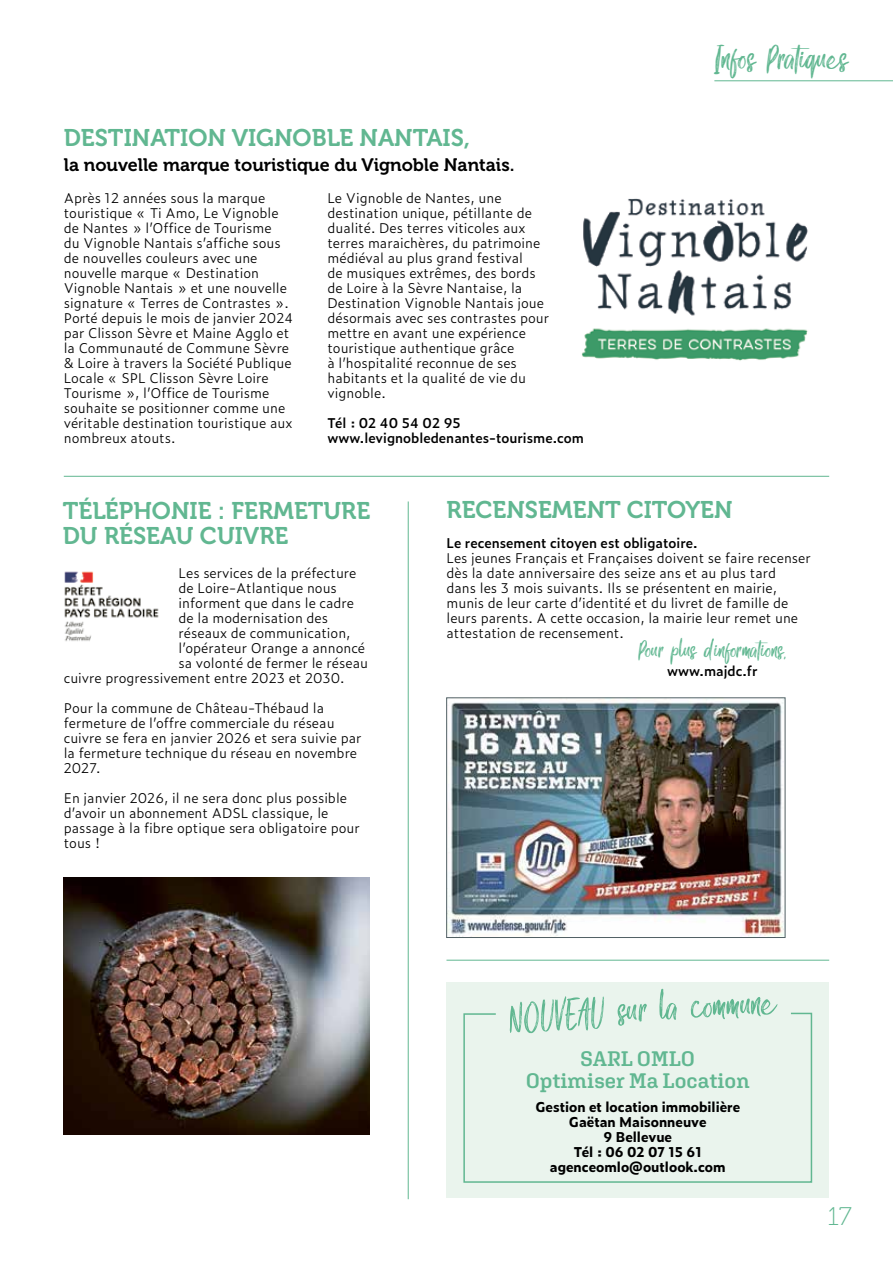
<style>
.page{position:relative;width:893px;height:1263px;background:#fff}
.page>*{position:absolute;margin:0;border:0;box-sizing:border-box;transform-origin:0 0}
.t1{font:51.3px "Gook Kitt";color:#61b791}
.t2{font:45px "Gook Kitt";color:#61b791}
.t3{font:31.65px "Gook Kitt";letter-spacing:.01em;color:#61b791}
.t4{font:25.5px "Museo 100";color:#61b791}
.t5{font:24px/24px "Museo 700";color:#61b791}
.t6{font:600 21px/22.5px "Aglet Slab";color:#61b791;text-align:center}
.t7{font:18px "Museo 700";color:#000}
.t8{font:300 13.5px/15px "Zeitung Pro";color:#000}
.t9{font:600 13.5px/15px "Zeitung Pro";color:#000}
.t10{font:700 13.5px/15px "Zeitung Pro";color:#000;text-align:center}
</style>
<div class="page">
<img style="left:582px;top:198px;width:226px;height:163px">
<img style="left:64px;top:571px;width:95px;height:71px">
<img style="left:64px;top:878px;width:306px;height:256px">
<img style="left:448px;top:700px;width:335px;height:236px">
<div style="left:446px;top:698px;width:339px;height:240px;border:1px solid #516064"></div>
<hr style="left:64px;top:476px;width:765px;height:1px;background:#61b791">
<hr style="left:446px;top:960px;width:383px;height:1px;background:#61b791">
<hr style="left:408px;top:501px;width:1px;height:698px;background:#61b791">
<div style="left:446px;top:983px;width:383px;height:215px;background:#eaf4ed"></div>
<svg style="left:463px;top:1012px;width:350px;height:171px"></svg>
<hr style="left:714px;top:80px;width:179px;height:1px;background:#61b791">
<h3 class="t5" style="left:64px;top:126px;width:408px">DESTINATION VIGNOBLE NANTAIS,</h3>
<h3 class="t7" style="left:64px;top:155px;width:452px">la nouvelle marque touristique du Vignoble Nantais.</h3>
<p class="t8" style="left:64px;top:190px;width:231px">Après 12 années sous la marque touristique « Ti Amo, Le Vignoble de Nantes » l’Office de Tourisme<br>du Vignoble Nantais s’affiche sous de nouvelles couleurs avec une nouvelle marque « Destination<br>Vignoble Nantais » et une nouvelle signature « Terres de Contrastes ».<br>Porté depuis le mois de janvier 2024 par Clisson Sèvre et Maine Agglo et la Communauté de Commune Sèvre &amp; Loire à travers la Société Publique<br>Locale « SPL Clisson Sèvre Loire<br>Tourisme », l’Office de Tourisme souhaite se positionner comme une véritable destination touristique aux nombreux atouts.</p>
<p class="t8" style="left:327px;top:190px;width:223px">Le Vignoble de Nantes, une destination unique, pétillante de dualité. Des terres viticoles aux terres maraichères, du patrimoine médiéval au plus grand festival<br>de musiques extrêmes, des bords de Loire à la Sèvre Nantaise, la<br>Destination Vignoble Nantais joue désormais avec ses contrastes pour mettre en avant une expérience touristique authentique grâce<br>à l’hospitalité reconnue de ses habitants et la qualité de vie du vignoble.</p>
<p class="t9" style="left:327px;top:414px;width:258px">Tél : 02 40 54 02 95 www.levignobledenantes-tourisme.com</p>
<h2 class="t2" style="left:713px;top:41px;width:135px">Infos Pratiques</h2>
<h3 class="t5" style="left:63px;top:499px;width:309px">TÉLÉPHONIE : FERMETURE<br>DU RÉSEAU CUIVRE</h3>
<p class="t8" style="left:179px;top:565px;width:179px">Les services de la préfecture</p>
<p class="t8" style="left:179px;top:580px;width:160px">de Loire-Atlantique nous</p>
<p class="t8" style="left:179px;top:595px;width:177px">informent que dans le cadre</p>
<p class="t8" style="left:179px;top:610px;width:151px">de la modernisation des</p>
<p class="t8" style="left:179px;top:625px;width:174px">réseaux de communication,</p>
<p class="t8" style="left:179px;top:640px;width:188px">l’opérateur Orange a annoncé</p>
<p class="t8" style="left:179px;top:655px;width:191px">sa volonté de fermer le réseau</p>
<p class="t8" style="left:64px;top:670px;width:282px">cuivre progressivement entre 2023 et 2030.</p>
<p class="t8" style="left:64px;top:700px;width:299px">Pour la commune de Château-Thébaud la fermeture de l’offre commerciale du réseau cuivre se fera en janvier 2026 et sera suivie par la fermeture technique du réseau en novembre 2027.</p>
<p class="t8" style="left:64px;top:789px;width:298px">En janvier 2026, il ne sera donc plus possible d’avoir un abonnement ADSL classique, le passage à la fibre optique sera obligatoire pour tous !</p>
<h3 class="t5" style="left:446px;top:498px;width:288px">RECENSEMENT CITOYEN</h3>
<p class="t9" style="left:446px;top:534px;width:253px">Le recensement citoyen est obligatoire.</p>
<p class="t8" style="left:446px;top:550px;width:366px">Les jeunes Français et Françaises doivent se faire recenser dès la date anniversaire des seize ans et au plus tard<br>dans les 3 mois suivants. Ils se présentent en mairie, munis de leur carte d’identité et du livret de famille de leurs parents. A cette occasion, la mairie leur remet une attestation de recensement.</p>
<h3 class="t3" style="left:638px;top:637px;width:150px">Pour plus d’informations,</h3>
<p class="t9" style="left:667px;top:663px;width:92px">www.majdc.fr</p>
<h1 class="t1" style="left:507px;top:996px;width:269px;rotate:-3deg">NOUVEAU sur la commune</h1>
<h3 class="t6" style="left:526px;top:1047px;width:226px">SARL OMLO<br>Optimiser Ma Location</h3>
<p class="t10" style="left:535px;top:1099px;width:206px">Gestion et location immobilière<br>Gaëtan Maisonneuve<br>9 Bellevue<br>Tél : 06 02 07 15 61 agenceomlo@outlook.com</p>
<h3 class="t4" style="left:828px;top:1202px;width:25px">17</h3>
</div>
